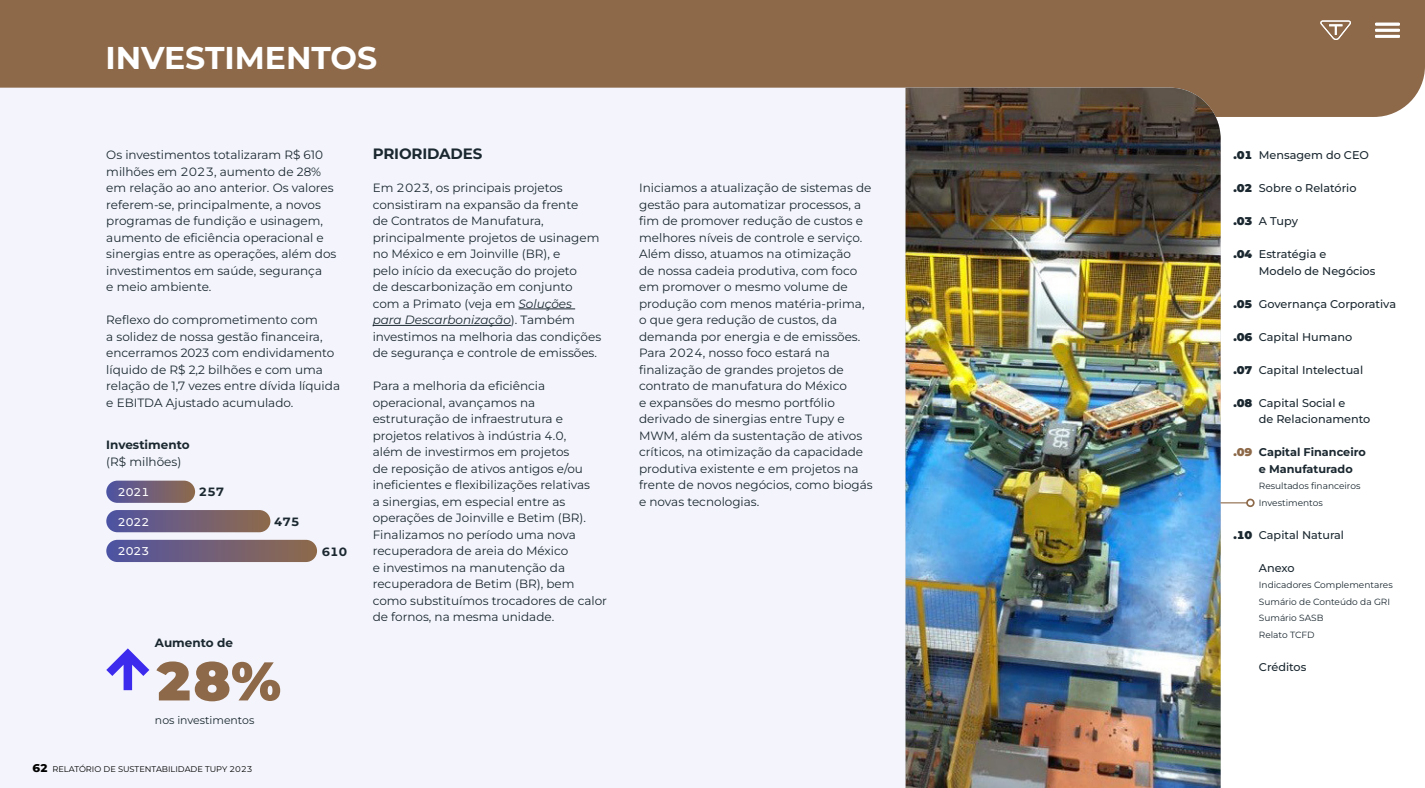
<style>
.page{position:relative;width:1425px;height:788px;background:#fff}
.page>*{position:absolute;margin:0;border:0;box-sizing:border-box;transform-origin:0 0}
.t1{font:900 54.45px "Montserrat";color:#8d6949}
.t2{font:700 31.5px "Montserrat";color:#fff}
.t3{font:700 15px "Montserrat";letter-spacing:-.01em;color:#1b2830}
.t4{font:12px/16.5px "Montserrat";color:#1b2830}
.t5{font:700 12px "Montserrat";color:#1b2830}
.t6{font:500 11.25px/16.5px "Montserrat";color:#1b2830}
.t7{font:700 11.25px/16.5px "Montserrat";color:#1b2830}
.t8{font:500 11.25px "Montserrat";color:#fff}
.t9{font:10.88px "Montserrat";color:#1b2830}
.t10{font:9px/16.5px "Montserrat";color:#1b2830}
.t11{font:9px "Montserrat";color:#000}
.t12{font:8.25px "Montserrat";color:#000}
.s1{font-weight:800;font-size:11.25px}
.s2{font-weight:800}
.s3{font-style:italic}
.s4{font-weight:900}
.s5{font-weight:900;color:#8d6949}
</style>
<div class="page">
<div style="left:0;top:0;width:1425px;height:117px;background:#8d6949"></div>
<svg style="left:1320px;top:20px;width:31px;height:20px"></svg>
<svg style="left:1375px;top:23px;width:25px;height:15px"></svg>
<div style="left:0;top:88px;width:906px;height:700px;background:#f4f5fc"></div>
<hr style="left:519px;top:308px;width:56px;height:1px;background:#1b2830">
<hr style="left:373px;top:325px;width:138px;height:1px;background:#1b2830">
<div style="left:106px;top:480px;width:89px;height:23px;background:linear-gradient(to right,#5456a4,#8f6a4e);border-radius:11px"></div>
<div style="left:106px;top:510px;width:164px;height:22px;background:linear-gradient(to right,#5154a3,#8f694c);border-radius:11px"></div>
<div style="left:106px;top:539px;width:211px;height:23px;background:linear-gradient(to right,#5154a3,#906a4c);border-radius:11px"></div>
<img style="left:906px;top:88px;width:315px;height:700px">
<svg style="left:1221px;top:502px;width:25px;height:1px"></svg>
<div style="left:1246px;top:498px;width:9px;height:9px;border:2px solid #8d6949;border-radius:50%"></div>
<svg style="left:106px;top:648px;width:43px;height:42px"></svg>
<h2 class="t2" style="left:105px;top:35px;width:273px">INVESTIMENTOS</h2>
<p class="t4" style="left:106px;top:146px;width:232px">Os investimentos totalizaram R$ 610 milhões em 2023, aumento de 28% em relação ao ano anterior. Os valores referem-se, principalmente, a novos programas de fundição e usinagem, aumento de eficiência operacional e sinergias entre as operações, além dos investimentos em saúde, segurança<br>e meio ambiente.</p>
<p class="t4" style="left:106px;top:311px;width:235px">Reflexo do comprometimento com<br>a solidez de nossa gestão financeira, encerramos 2023 com endividamento líquido de R$ 2,2 bilhões e com uma relação de 1,7 vezes entre dívida líquida e EBITDA Ajustado acumulado.</p>
<p class="t5" style="left:106px;top:436px;width:85px">Investimento</p>
<p class="t4" style="left:106px;top:453px;width:77px">(R$ milhões)</p>
<p class="t8" style="left:118px;top:484px;width:33px">2021</p>
<p class="t5" style="left:199px;top:483px;width:27px">257</p>
<p class="t8" style="left:118px;top:513px;width:33px">2022</p>
<p class="t5" style="left:274px;top:513px;width:27px">475</p>
<p class="t8" style="left:118px;top:542px;width:33px">2023</p>
<p class="t5" style="left:322px;top:543px;width:27px">610</p>
<p class="t5" style="left:155px;top:634px;width:79px">Aumento de</p>
<h1 class="t1" style="left:155px;top:640px;width:128px">28%</h1>
<p class="t9" style="left:155px;top:712px;width:101px">nos investimentos</p>
<p class="t12" style="left:32px;top:763px;width:222px"><span class="s1">62</span> RELATÓRIO DE SUSTENTABILIDADE TUPY 2023</p>
<p class="t11" style="left:32px;top:763px;width:237px"><span class="s2">62</span> RELATÓRIO DE SUSTENTABILIDADE TUPY 2023</p>
<p class="t3" style="left:373px;top:143px;width:111px">PRIORIDADES</p>
<p class="t4" style="left:373px;top:179px;width:230px">Em 2023, os principais projetos consistiram na expansão da frente<br>de Contratos de Manufatura, principalmente projetos de usinagem no México e em Joinville (BR), e<br>pelo início da execução do projeto<br>de descarbonização em conjunto com a Primato (veja em <span class="s3">Soluções para Descarbonização</span>). Também investimos na melhoria das condições de segurança e controle de emissões.</p>
<p class="t4" style="left:373px;top:377px;width:236px">Para a melhoria da eficiência operacional, avançamos na estruturação de infraestrutura e projetos relativos à indústria 4.0,<br>além de investirmos em projetos<br>de reposição de ativos antigos e/ou ineficientes e flexibilizações relativas<br>a sinergias, em especial entre as operações de Joinville e Betim (BR).<br>Finalizamos no período uma nova recuperadora de areia do México<br>e investimos na manutenção da recuperadora de Betim (BR), bem como substituímos trocadores de calor de fornos, na mesma unidade.</p>
<p class="t4" style="left:639px;top:179px;width:235px">Iniciamos a atualização de sistemas de gestão para automatizar processos, a fim de promover redução de custos e melhores níveis de controle e serviço.<br>Além disso, atuamos na otimização<br>de nossa cadeia produtiva, com foco em promover o mesmo volume de produção com menos matéria-prima, o que gera redução de custos, da demanda por energia e de emissões.<br>Para 2024, nosso foco estará na finalização de grandes projetos de contrato de manufatura do México<br>e expansões do mesmo portfólio derivado de sinergias entre Tupy e MWM, além da sustentação de ativos críticos, na otimização da capacidade produtiva existente e em projetos na frente de novos negócios, como biogás e novas tecnologias.</p>
<p class="t6" style="left:1233px;top:146px;width:137px"><span class="s4">.01</span> Mensagem do CEO</p>
<p class="t6" style="left:1233px;top:179px;width:125px"><span class="s4">.02</span> Sobre o Relatório</p>
<p class="t6" style="left:1233px;top:212px;width:66px"><span class="s4">.03</span> A Tupy</p>
<p class="t6" style="left:1259px;top:245px;width:118px;text-indent:-26px"><span class="s4">.04</span> Estratégia e<br>Modelo de Negócios</p>
<p class="t6" style="left:1233px;top:295px;width:164px"><span class="s4">.05</span> Governança Corporativa</p>
<p class="t6" style="left:1233px;top:328px;width:120px"><span class="s4">.06</span> Capital Humano</p>
<p class="t6" style="left:1233px;top:361px;width:131px"><span class="s4">.07</span> Capital Intelectual</p>
<p class="t6" style="left:1259px;top:394px;width:113px;text-indent:-26px"><span class="s4">.08</span> Capital Social e<br>de Relacionamento</p>
<p class="t7" style="left:1259px;top:443px;width:108px;text-indent:-26px"><span class="s5">.09</span> Capital Financeiro e Manufaturado</p>
<p class="t10" style="left:1259px;top:477px;width:103px">Resultados financeiros<br>Investimentos</p>
<p class="t6" style="left:1233px;top:526px;width:112px"><span class="s4">.10</span> Capital Natural</p>
<p class="t6" style="left:1259px;top:559px;width:37px">Anexo</p>
<p class="t10" style="left:1259px;top:576px;width:135px">Indicadores Complementares<br>Sumário de Conteúdo da GRI<br>Sumário SASB<br>Relato TCFD</p>
<p class="t6" style="left:1259px;top:658px;width:49px">Créditos</p>
</div>
